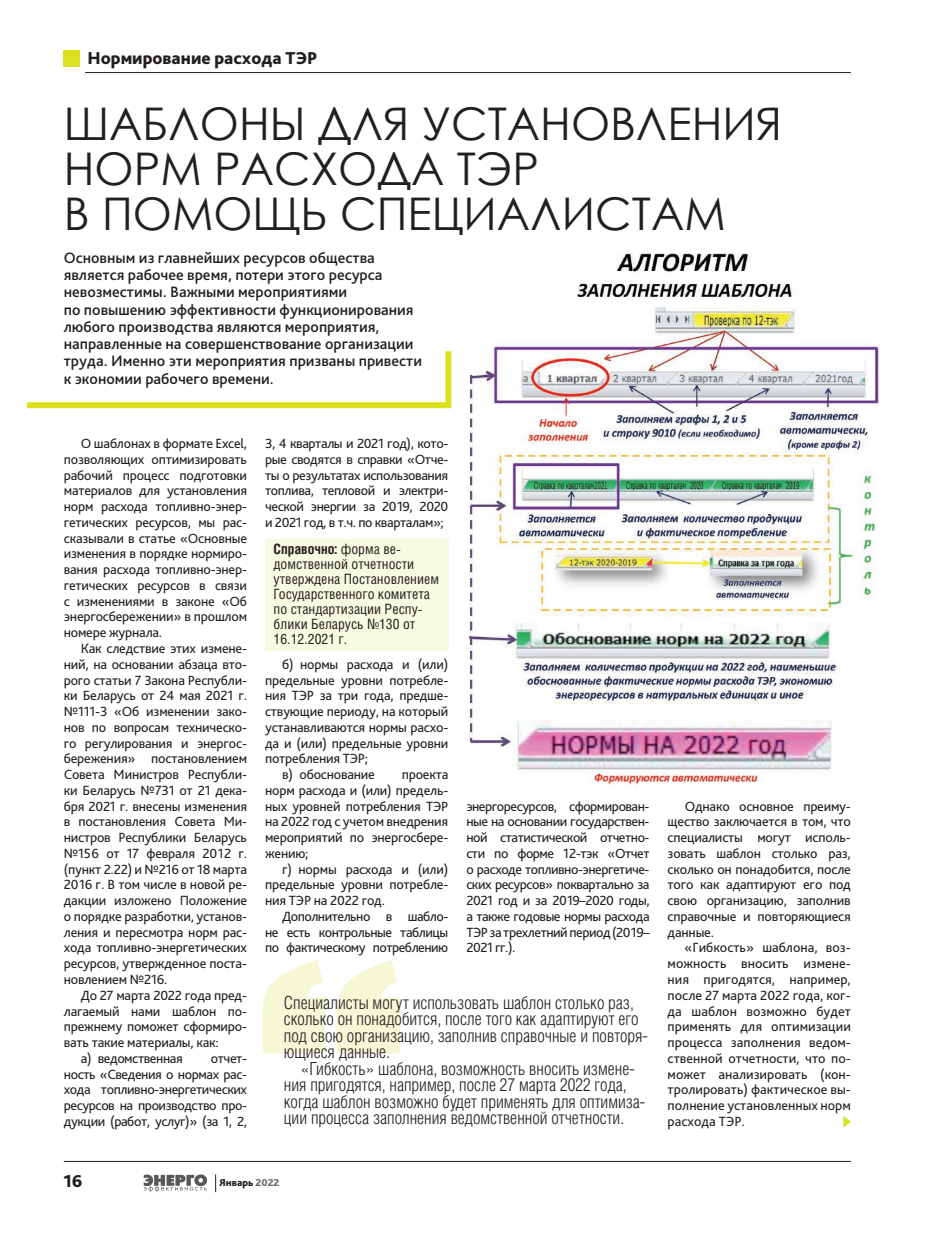
<style>
.page{position:relative;width:936px;height:1234px;background:#fff}
.page>*{position:absolute;margin:0;border:0;box-sizing:border-box;transform-origin:0 0}
.t1{font:45px/45px "Century Gothic";color:#231f20}
.t2{font:300 18px/16.5px "Helios Cond";color:#231f20}
.t3{font:800 18px "Bliss Pro";color:#231f20}
.t4{font:500 15.75px/17.2px "Bliss Pro";color:#231f20}
.t5{font:14.25px/15px "Helios Cond";color:#231f20}
.t6{font:13.95px/15.8px "Bliss Pro";letter-spacing:-.015em;color:#231f20;text-align:justify}
.t7{font:800 10.5px "Bliss Pro";color:#231f20}
.s1{font-weight:700}
.s2{color:#6c6d70}
</style>
<div class="page">
<div style="left:265px;top:538px;width:183px;height:112px;background:#f8fae1"></div>
<svg style="left:215px;top:1174px;width:1px;height:17px"></svg>
<hr style="left:64px;top:1160px;width:786px;height:1px;background:#231f20">
<hr style="left:85px;top:72px;width:765px;height:1px;background:#231f20">
<svg style="left:144px;top:1174px;width:63px;height:17px"></svg>
<div style="left:64px;top:50px;width:16px;height:16px;background:#dbe11e"></div>
<svg style="left:27px;top:351px;width:425px;height:58px"></svg>
<img style="left:469px;top:253px;width:409px;height:533px">
<svg style="left:262px;top:960px;width:138px;height:93px"></svg>
<svg style="left:843px;top:1116px;width:7px;height:11px"></svg>
<p class="t3" style="left:87px;top:47px;width:232px">Нормирование расхода ТЭР</p>
<h1 class="t1" style="left:64px;top:101px;width:719px">ШАБЛОНЫ ДЛЯ УСТАНОВЛЕНИЯ<br>НОРМ РАСХОДА ТЭР<br>В ПОМОЩЬ СПЕЦИАЛИСТАМ</h1>
<p class="t4" style="left:64px;top:248px;width:360px">Основным из главнейших ресурсов общества является рабочее время, потери этого ресурса невозместимы. Важными мероприятиями<br>по повышению эффективности функционирования любого производства являются мероприятия, направленные на совершенствование организации труда. Именно эти мероприятия призваны привести к экономии рабочего времени.</p>
<p class="t6" style="left:64px;top:435px;width:185px;text-indent:17px">О шаблонах в формате Excel, позволяющих оптимизировать рабочий процесс подготовки материалов для установления норм расхода топливно-энер&shy;гетических ресурсов, мы рас&shy;сказывали в статье «Основные изменения в порядке нормиро&shy;вания расхода топливно-энер&shy;гетических ресурсов в связи с изменениями в законе «Об энергосбережении» в прошлом номере журнала.</p>
<p class="t6" style="left:64px;top:640px;width:185px;text-indent:17px">Как следствие этих измене&shy;ний, на основании абзаца вто&shy;рого статьи 7 Закона Республи&shy;ки Беларусь от 24 мая 2021 г. №111-З «Об изменении зако&shy;нов по вопросам техническо&shy;го регулирования и энергос&shy;бережения» постановлением Совета Министров Республи&shy;ки Беларусь №731 от 21 дека&shy;бря 2021 г. внесены изменения в постановления Совета Ми&shy;нистров Республики Беларусь №156 от 17 февраля 2012 г. (пункт 2.22) и №216 от 18 марта 2016 г. В том числе в новой ре&shy;дакции изложено Положение о порядке разработки, установ&shy;ления и пересмотра норм рас&shy;хода топливно-энергетических ресурсов, утвержденное поста&shy;новлением №216.</p>
<p class="t6" style="left:81px;top:986px;width:168px">До 27 марта 2022 года пред-</p>
<p class="t6" style="left:64px;top:1002px;width:185px">лагаемый нами шаблон по-</p>
<p class="t6" style="left:64px;top:1018px;width:185px">прежнему поможет сформиро-</p>
<p class="t6" style="left:64px;top:1033px;width:156px">вать такие материалы, как:</p>
<p class="t6" style="left:81px;top:1049px;width:104px">а) ведомственная</p>
<p class="t6" style="left:64px;top:1049px;width:185px;text-indent:147px">отчет&shy;ность «Сведения о нормах рас&shy;хода топливно-энергетических ресурсов на производство про&shy;дукции (работ, услуг)» (за 1, 2,</p>
<p class="t6" style="left:265px;top:435px;width:185px">3, 4 кварталы и 2021 год), кото&shy;рые сводятся в справки «Отче&shy;ты о результатах использования топлива, тепловой и электри&shy;ческой энергии за 2019, 2020 и 2021 год, в т.ч. по кварталам»;</p>
<p class="t5" style="left:273px;top:541px;width:167px"><span class="s1">Справочно:</span> форма ве&shy;домственной отчетности утверждена Постановлением<br>Государственного комитета по стандартизации Респу&shy;блики Беларусь №130 от<br>16.12.2021 г.</p>
<p class="t6" style="left:282px;top:655px;width:168px">б) нормы расхода и (или)</p>
<p class="t6" style="left:265px;top:671px;width:185px">предельные уровни потребле-</p>
<p class="t6" style="left:265px;top:687px;width:185px">ния ТЭР за три года, предше-</p>
<p class="t6" style="left:265px;top:703px;width:185px">ствующие периоду, на который</p>
<p class="t6" style="left:265px;top:718px;width:185px">устанавливаются нормы расхо-</p>
<p class="t6" style="left:265px;top:734px;width:185px">да и (или) предельные уровни</p>
<p class="t6" style="left:265px;top:750px;width:105px">потребления ТЭР;</p>
<p class="t6" style="left:282px;top:766px;width:94px">в) обоснование</p>
<p class="t6" style="left:265px;top:766px;width:185px;text-indent:137px">проекта норм расхода и (или) предель&shy;ных уровней потребления ТЭР на 2022 год с учетом внедрения мероприятий по энергосбере&shy;жению;</p>
<p class="t6" style="left:265px;top:860px;width:185px;text-indent:17px">г) нормы расхода и (или) предельные уровни потребле&shy;ния ТЭР на 2022 год.</p>
<p class="t6" style="left:265px;top:907px;width:185px;text-indent:17px">Дополнительно в шабло&shy;не есть контрольные таблицы по фактическому потреблению</p>
<p class="t6" style="left:466px;top:797px;width:185px">энергоресурсов, сформирован&shy;ные на основании государствен&shy;ной статистической отчетно&shy;сти по форме 12-тэк «Отчет о расходе топливно-энергетиче&shy;ских ресурсов» поквартально за 2021 год и за 2019–2020 годы, а также годовые нормы расхода ТЭР за трехлетний период (2019– 2021 гг.).</p>
<p class="t6" style="left:667px;top:797px;width:185px;text-indent:17px">Однако основное преиму&shy;щество заключается в том, что специалисты могут исполь&shy;зовать шаблон столько раз, сколько он понадобится, после того как адаптируют его под свою организацию, заполнив справочные и повторяющиеся данные.</p>
<p class="t6" style="left:667px;top:939px;width:185px;text-indent:17px">«Гибкость» шаблона, воз&shy;можность вносить измене&shy;ния пригодятся, например, после 27 марта 2022 года, ког&shy;да шаблон возможно будет применять для оптимизации процесса заполнения ведом&shy;ственной отчетности, что по&shy;может анализировать (кон&shy;тролировать) фактическое вы&shy;полнение установленных норм расхода ТЭР.</p>
<p class="t2" style="left:284px;top:993px;width:365px">Cпециалисты могут использовать шаблон столько раз, сколько он понадобится, после того как адаптируют его под свою организацию, заполнив справочные и повторя&shy;ющиеся данные.</p>
<p class="t2" style="left:284px;top:1059px;width:363px;text-indent:17px">«Гибкость» шаблона, возможность вносить измене&shy;ния пригодятся, например, после 27 марта 2022 года, когда шаблон возможно будет применять для оптимиза&shy;ции процесса заполнения ведомственной отчетности.</p>
<p class="t3" style="left:63px;top:1169px;width:21px">16</p>
<p class="t7" style="left:219px;top:1175px;width:62px">Январь <span class="s2">2022</span></p>
</div>
